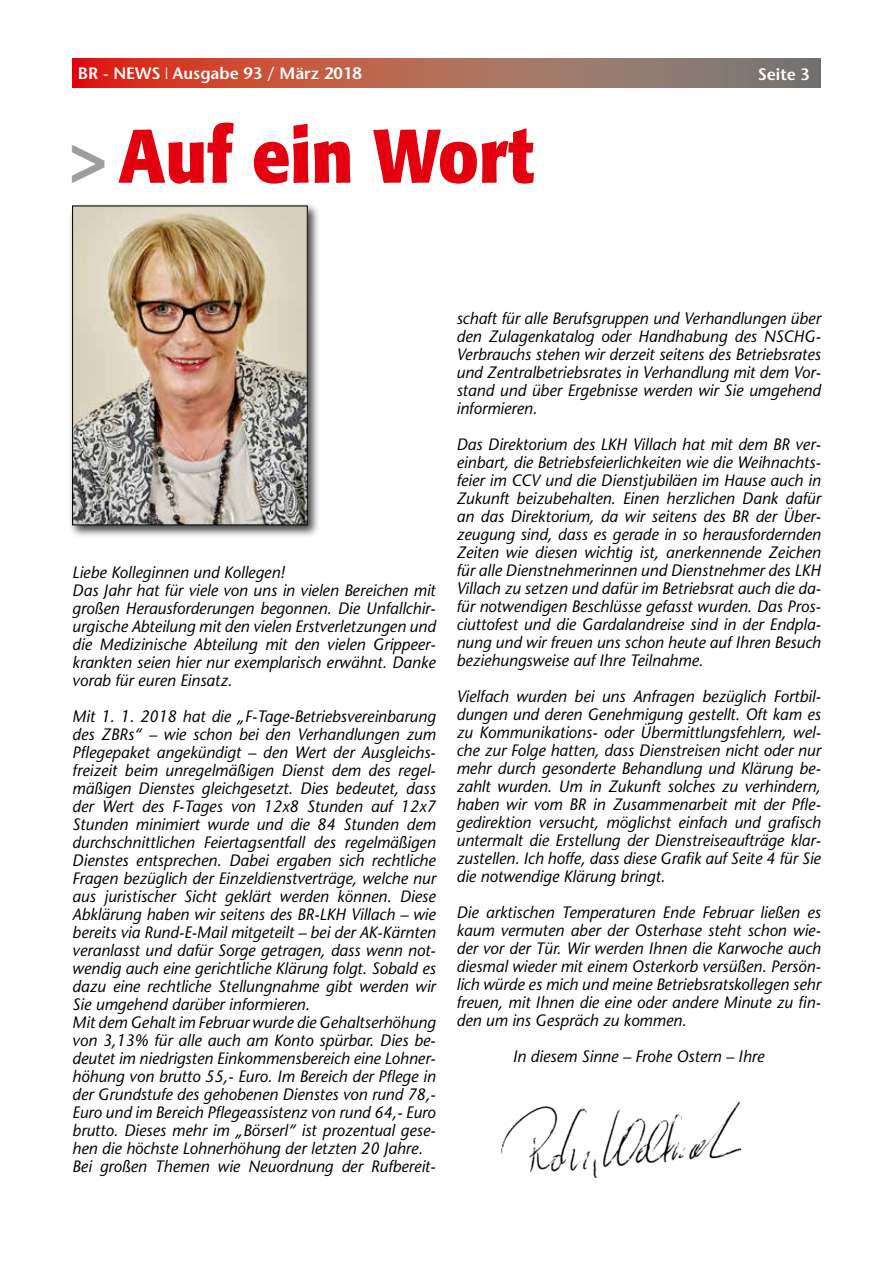
<style>
.page{position:relative;width:893px;height:1263px;background:#fff}
.page>*{position:absolute;margin:0;border:0;box-sizing:border-box;transform-origin:0 0}
.t1{font:700 75px "Formata";color:#e3000f;scale:.9 1}
.t2{font:italic 16.5px/18px "Stone Sans";color:#000;text-align:justify}
.t3{font:600 16.5px "Stone Sans";color:#fff}
.s1{font-size:54px;color:#9c9d9d}
</style>
<div class="page">
<svg style="left:72px;top:59px;width:749px;height:29px;background:#af6051"></svg>
<div style="left:69px;top:202px;width:251px;height:336px;background:#000;opacity:.75"></div>
<img style="left:74px;top:208px;width:232px;height:315px">
<div style="left:72px;top:206px;width:236px;height:319px;border:1px solid #000"></div>
<img style="left:501px;top:1102px;width:239px;height:77px">
<p class="t3" style="left:78px;top:63px;width:286px">BR - NEWS ❘ Ausgabe 93 / März 2018</p>
<p class="t3" style="left:758px;top:64px;width:54px">Seite 3</p>
<h1 class="t1" style="left:72px;top:109px;width:514px"><span class="s1">&gt;</span> Auf ein Wort</h1>
<p class="t2" style="left:72px;top:563px;width:365px;text-align:left">Liebe Kolleginnen und Kollegen!<br>Das Jahr hat für viele von uns in vielen Bereichen mit großen Herausforderungen begonnen. Die Unfallchir&shy;urgische Abteilung mit den vielen Erstverletzungen und die Medizinische Abteilung mit den vielen Grippeer&shy;krankten seien hier nur exemplarisch erwähnt. Danke vorab für euren Einsatz.</p>
<p class="t2" style="left:72px;top:707px;width:365px;text-align:left">Mit 1. 1. 2018 hat die „F-Tage-Betriebsvereinbarung des ZBRs“ – wie schon bei den Verhandlungen zum Pflegepaket angekündigt – den Wert der Ausgleichs&shy;freizeit beim unregelmäßigen Dienst dem des regel&shy;mäßigen Dienstes gleichgesetzt. Dies bedeutet, dass der Wert des F-Tages von 12x8 Stunden auf 12x7<br>Stunden minimiert wurde und die 84 Stunden dem durchschnittlichen Feiertagsentfall des regelmäßigen Dienstes entsprechen. Dabei ergaben sich rechtliche Fragen bezüglich der Einzeldienstverträge, welche nur aus juristischer Sicht geklärt werden können. Diese Abklärung haben wir seitens des BR-LKH Villach – wie bereits via Rund-E-Mail mitgeteilt – bei der AK-Kärnten veranlasst und dafür Sorge getragen, dass wenn not&shy;wendig auch eine gerichtliche Klärung folgt. Sobald es dazu eine rechtliche Stellungnahme gibt werden wir Sie umgehend darüber informieren.<br>Mit dem Gehalt im Februar wurde die Gehaltserhöhung von 3,13% für alle auch am Konto spürbar. Dies be&shy;deutet im niedrigsten Einkommensbereich eine Lohner&shy;höhung von brutto 55,- Euro. Im Bereich der Pflege in der Grundstufe des gehobenen Dienstes von rund 78,- Euro und im Bereich Pflegeassistenz von rund 64,- Euro brutto. Dieses mehr im „Börserl“ ist prozentual gese&shy;hen die höchste Lohnerhöhung der letzten 20 Jahre.<br>Bei großen Themen wie Neuordnung der Rufbereit-</p>
<p class="t2" style="left:456px;top:309px;width:366px">schaft für alle Berufsgruppen und Verhandlungen über den Zulagenkatalog oder Handhabung des NSCHG-Verbrauchs stehen wir derzeit seitens des Betriebsrates und Zentralbetriebsrates in Verhandlung mit dem Vor&shy;stand und über Ergebnisse werden wir Sie umgehend informieren.</p>
<p class="t2" style="left:456px;top:435px;width:366px">Das Direktorium des LKH Villach hat mit dem BR ver&shy;einbart, die Betriebsfeierlichkeiten wie die Weihnachts&shy;feier im CCV und die Dienstjubiläen im Hause auch in Zukunft beizubehalten. Einen herzlichen Dank dafür an das Direktorium, da wir seitens des BR der Über&shy;zeugung sind, dass es gerade in so herausfordernden Zeiten wie diesen wichtig ist, anerkennende Zeichen für alle Dienstnehmerinnen und Dienstnehmer des LKH Villach zu setzen und dafür im Betriebsrat auch die da&shy;für notwendigen Beschlüsse gefasst wurden. Das Pros&shy;ciuttofest und die Gardalandreise sind in der Endpla&shy;nung und wir freuen uns schon heute auf Ihren Besuch beziehungsweise auf Ihre Teilnahme.</p>
<p class="t2" style="left:456px;top:687px;width:366px">Vielfach wurden bei uns Anfragen bezüglich Fortbil&shy;dungen und deren Genehmigung gestellt. Oft kam es zu Kommunikations- oder Übermittlungsfehlern, wel&shy;che zur Folge hatten, dass Dienstreisen nicht oder nur mehr durch gesonderte Behandlung und Klärung be&shy;zahlt wurden. Um in Zukunft solches zu verhindern, haben wir vom BR in Zusammenarbeit mit der Pfle&shy;gedirektion versucht, möglichst einfach und grafisch untermalt die Erstellung der Dienstreiseaufträge klar&shy;zustellen. Ich hoffe, dass diese Grafik auf Seite 4 für Sie die notwendige Klärung bringt.</p>
<p class="t2" style="left:456px;top:903px;width:366px">Die arktischen Temperaturen Ende Februar ließen es kaum vermuten aber der Osterhase steht schon wie&shy;der vor der Tür. Wir werden Ihnen die Karwoche auch diesmal wieder mit einem Osterkorb versüßen. Persön&shy;lich würde es mich und meine Betriebsratskollegen sehr freuen, mit Ihnen die eine oder andere Minute zu fin&shy;den um ins Gespräch zu kommen.</p>
<p class="t2" style="left:513px;top:1047px;width:253px">In diesem Sinne – Frohe Ostern – Ihre</p>
</div>
